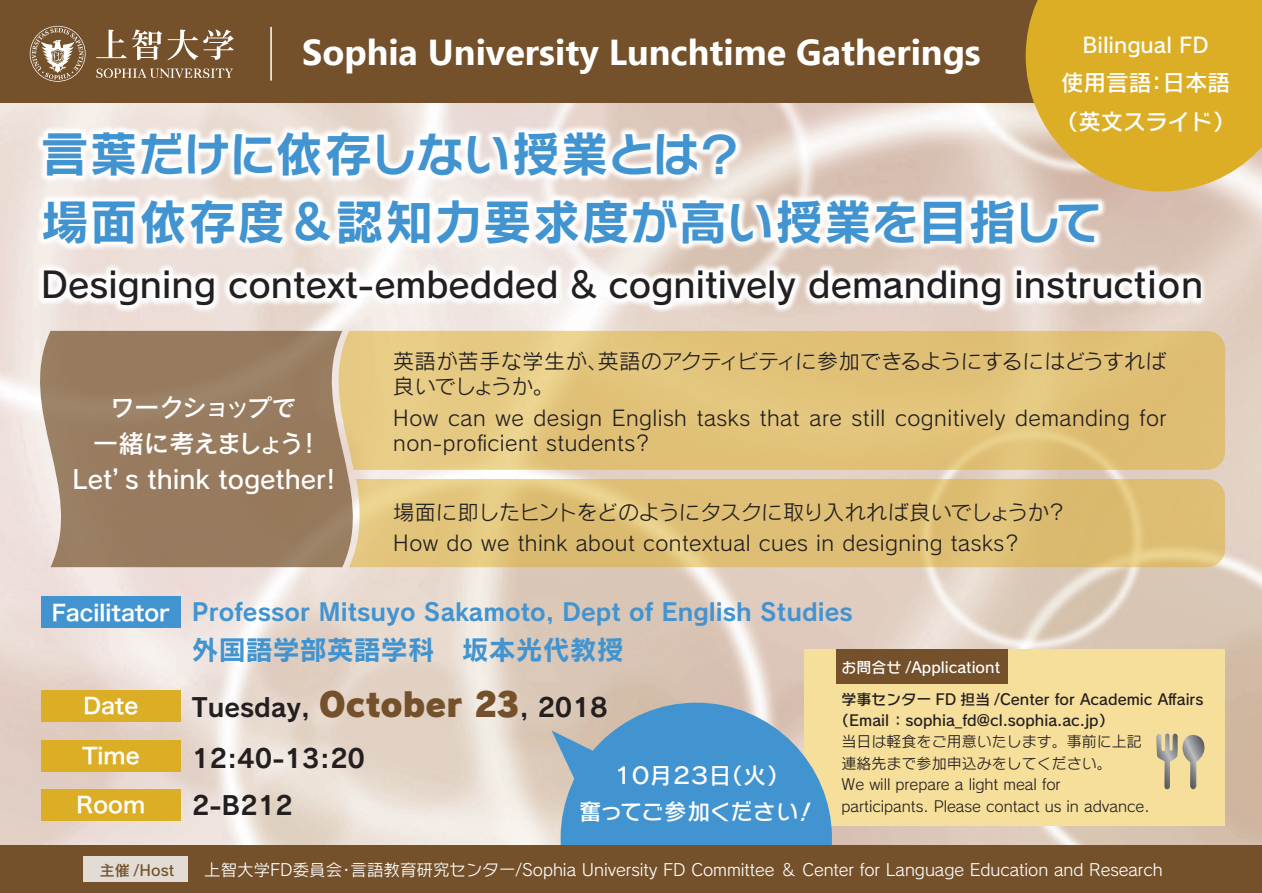
<style>
.page{position:relative;width:1262px;height:893px;background:#fff}
.page>*{position:absolute;margin:0;border:0;box-sizing:border-box;transform-origin:0 0}
.t1{font:48px/67.5px "Rodin NTLG Pro B";letter-spacing:.015em;color:#4194d0}
.t2{font:700 36px "Ebrima";color:#fff}
.t3{font:35.25px "Rodin NTLG Pro DB";color:#231f20}
.t4{font:27px "Rodin NTLG Pro B";color:#4194d0}
.t5{font:25.5px/51.2px "Rodin NTLG Pro B";color:#231f20}
.t6{font:25.5px/36px "Rodin Rose Pro DB";color:#fff;text-align:center}
.t7{font:24px "Rodin NTLG Pro B";color:#4194d0}
.t8{font:22.5px/36px "Rodin NTLG Pro DB";letter-spacing:-.07em;color:#fff;text-align:center}
.t9{font:22.5px "Rodin NTLG Pro DB";letter-spacing:-.015em;color:#fff}
.t10{font:22.35px "Rodin NTLG Pro DB";color:#fff}
.t11{font:21.9px "Hira Kaku Pro W6";color:#fff}
.t12{font:21px/25.2px "Rodin Cattleya Pro M";letter-spacing:.025em;color:#231f20}
.t13{font:21px/25.2px "Rodin Cattleya Pro M";color:#231f20}
.t14{font:21px "Rodin NTLG Pro DB";color:#fff}
.t15{font:16.5px "Rodin NTLG Pro M";color:#fff}
.t16{font:15px/21.5px "Rodin NTLG Pro M";color:#231f20}
.t17{font:15px/21.5px "Rodin NTLG Pro DB";color:#231f20}
.t18{font:15px "Rodin NTLG Pro DB";color:#fff}
.s1{font-family:"Rodin NTLG Pro UB";font-size:33px;color:#74512b}
.s2{font-family:"Rodin NTLG Pro DB";font-size:15px;color:#74512b}
.s3{font-family:"Rodin NTLG Pro DB";font-size:15px}
</style>
<div class="page">
<img style="left:0;top:369px;width:1262px;height:477px">
<svg style="left:353px;top:369px;width:872px;height:101px;background:#e2c47b"></svg>
<svg style="left:353px;top:479px;width:872px;height:88px;background:#dfc177"></svg>
<svg style="left:40px;top:369px;width:313px;height:198px;background:#9e8267"></svg>
<div style="left:0;top:0;width:1262px;height:103px;background:#74512b"></div>
<div style="left:805px;top:649px;width:420px;height:176px;background:#f6de9b"></div>
<svg style="left:561px;top:702px;width:271px;height:144px;background:#5f9ec7"></svg>
<svg style="left:552px;top:730px;width:55px;height:59px;background:#80a8c3"></svg>
<div style="left:0;top:846px;width:1262px;height:47px;background:#74512b"></div>
<div style="left:83px;top:856px;width:104px;height:25px;background:#e3dcd4"></div>
<svg style="left:98px;top:68px;width:135px;height:1px"></svg>
<svg style="left:96px;top:29px;width:66px;height:31px"></svg>
<svg style="left:168px;top:29px;width:66px;height:31px"></svg>
<svg style="left:30px;top:26px;width:56px;height:43px"></svg>
<img style="left:0;top:69px;width:1262px;height:300px">
<svg style="left:1026px;top:0;width:236px;height:191px;background:#dbb137"></svg>
<div style="left:41px;top:789px;width:139px;height:32px;background:#dcae26"></div>
<div style="left:41px;top:690px;width:139px;height:32px;background:#dcae26"></div>
<div style="left:41px;top:740px;width:139px;height:31px;background:#dcae26"></div>
<div style="left:41px;top:596px;width:139px;height:32px;background:#4194d0"></div>
<div style="left:836px;top:649px;width:172px;height:35px;background:#74512b"></div>
<svg style="left:1156px;top:733px;width:48px;height:56px"></svg>
<hr style="left:270px;top:27px;width:2px;height:54px;background:#fff">
<h2 class="t2" style="left:302px;top:25px;width:680px">Sophia University Lunchtime Gatherings</h2>
<p class="t14" style="left:1082px;top:31px;width:128px">Bilingual FD</p>
<p class="t9" style="left:1061px;top:68px;width:170px">使用言語：日本語</p>
<p class="t10" style="left:1056px;top:107px;width:180px">（英文スライド）</p>
<h1 class="t1" style="left:41px;top:118px;width:1063px">言葉だけに依存しない授業とは？<br>場面依存度＆認知力要求度が高い授業を目指して</h1>
<h3 class="t3" style="left:41px;top:261px;width:1164px">Designing context-embedded &amp; cognitively demanding instruction</h3>
<p class="t6" style="left:72px;top:389px;width:265px">ワークショップで<br>一緒に考えましょう！<br>Let’s think together!</p>
<p class="t13" style="left:393px;top:348px;width:775px">英語が苦手な学生が、英語のアクティビティに参加できるようにするにはどうすれば良いでしょうか。</p>
<p class="t12" style="left:393px;top:404px;width:775px">How can we design English tasks that are still cognitively demanding for non-proficient students?</p>
<p class="t12" style="left:393px;top:495px;width:675px;line-height:31.2px">場面に即したヒントをどのようにタスクに取り入れれば良いでしょうか？<br>How do we think about contextual cues in designing tasks?</p>
<p class="t11" style="left:52px;top:595px;width:120px">Facilitator</p>
<p class="t11" style="left:83px;top:687px;width:57px">Date</p>
<p class="t11" style="left:82px;top:737px;width:59px">Time</p>
<p class="t11" style="left:77px;top:786px;width:70px">Room</p>
<p class="t7" style="left:192px;top:596px;width:662px">Professor Mitsuyo Sakamoto, Dept of English Studies</p>
<p class="t4" style="left:192px;top:632px;width:433px">外国語学部英語学科　坂本光代教授</p>
<p class="t18" style="left:842px;top:657px;width:160px">お問合せ /Applicationt</p>
<p class="t17" style="left:834px;top:687px;width:371px;text-indent:8px">学事センター FD 担当 /Center for Academic Affairs（Email ：sophia_fd@cl.sophia.ac.jp）</p>
<p class="t16" style="left:842px;top:730px;width:309px">当日は軽食をご用意いたします。事前に上記連絡先まで参加申込みをしてください。<br>We will prepare a light meal for participants. Please contact us in advance.</p>
<p class="t5" style="left:192px;top:680px;width:417px">Tuesday, <span class="s1">October 23</span>, 2018<br>12:40-13:20</p>
<p class="t5" style="left:192px;top:779px;width:102px">2-B212</p>
<p class="t8" style="left:579px;top:757px;width:239px">１０月２３日（火）<br>奮ってご参加ください！</p>
<p class="t15" style="left:100px;top:859px;width:1064px"><span class="s2">主催 /Host</span><span class="s3">　　</span>上智大学FD委員会・言語教育研究センター/Sophia University FD Committee ＆ Center for Language Education and Research</p>
</div>
